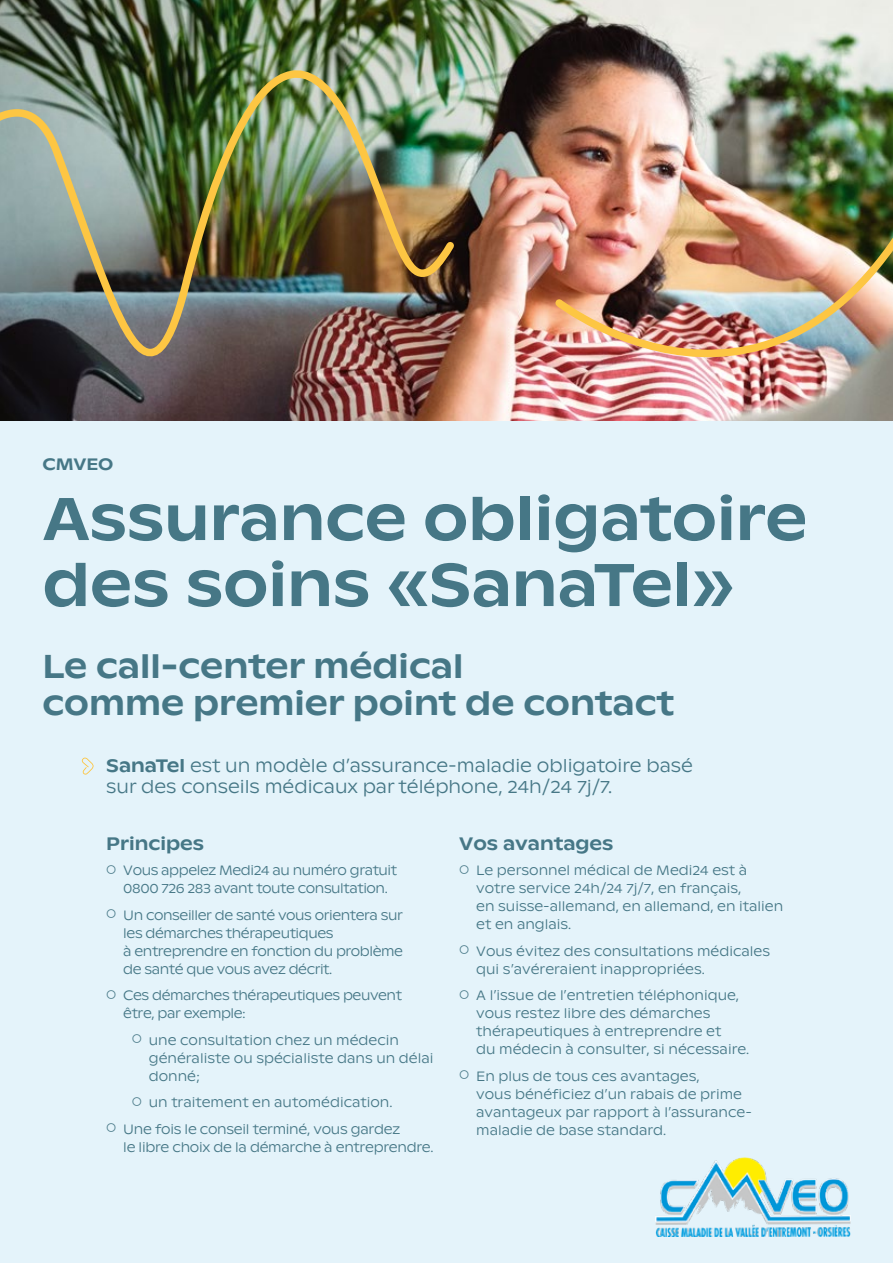
<style>
.page{position:relative;width:893px;height:1263px;background:#e4f3fa}
.page>*{position:absolute;margin:0;border:0;box-sizing:border-box;transform-origin:0 0}
.t1{font:500 60px/66px "ABC Ginto Nord";color:#467786}
.t2{font:500 33px/37.5px "ABC Ginto Nord";color:#467786}
.t3{font:300 18px/21px "ABC Ginto Nord";color:#467786}
.t4{font:500 18px "ABC Ginto Nord";color:#467786}
.t5{font:500 16.5px "ABC Ginto Nord";letter-spacing:-.005em;color:#467786}
.t6{font:300 13.5px/18px "ABC Ginto Nord";color:#467786}
.t7{font:300 13.5px/18px "ABC Ginto Nord";letter-spacing:-.03em;color:#467786}
.t8{font:300 13.5px/18px "ABC Ginto Nord";letter-spacing:-.02em;color:#467786}
.s1{font-weight:500}
</style>
<div class="page">
<img style="left:460px;top:0;width:433px;height:421px">
<img style="left:656px;top:1158px;width:194px;height:78px">
<svg style="left:82px;top:757px;width:12px;height:18px"></svg>
<img style="left:0;top:0;width:460px;height:421px">
<img style="left:552px;top:126px;width:341px;height:295px">
<p class="t5" style="left:43px;top:454px;width:72px">CMVEO</p>
<h1 class="t1" style="left:43px;top:485px;width:766px">Assurance obligatoire des soins «SanaTel»</h1>
<h2 class="t2" style="left:43px;top:647px;width:633px">Le call-center médical<br>comme premier point de contact</h2>
<h3 class="t3" style="left:106px;top:755px;width:588px"><span class="s1">SanaTel</span> est un modèle d’assurance-maladie obligatoire basé sur des conseils médicaux par téléphone, 24h/24 7j/7.</h3>
<h3 class="t4" style="left:106px;top:832px;width:99px">Principes</h3>
<p class="t7" style="left:106px;top:861px;width:292px;text-align:center">○ Vous appelez Medi24 au numéro gratuit<br>0800 726 283 avant toute consultation.</p>
<p class="t7" style="left:123px;top:906px;width:281px;text-indent:-17px">○ Un conseiller de santé vous orientera sur les démarches thérapeutiques<br>à entreprendre en fonction du problème de santé que vous avez décrit.</p>
<p class="t7" style="left:123px;top:986px;width:280px;text-indent:-17px">○ Ces démarches thérapeutiques peuvent être, par exemple:</p>
<p class="t6" style="left:149px;top:1031px;width:286px;text-indent:-17px">○ une consultation chez un médecin généraliste ou spécialiste dans un délai donné;</p>
<p class="t6" style="left:132px;top:1093px;width:262px">○ un traitement en automédication.</p>
<p class="t8" style="left:123px;top:1120px;width:312px;text-indent:-17px">○ Une fois le conseil terminé, vous gardez<br>le libre choix de la démarche à entreprendre.</p>
<h3 class="t4" style="left:459px;top:832px;width:156px">Vos avantages</h3>
<p class="t6" style="left:476px;top:861px;width:308px;text-indent:-17px">○ Le personnel médical de Medi24 est à votre service 24h/24 7j/7, en français,<br>en suisse-allemand, en allemand, en italien et en anglais.</p>
<p class="t6" style="left:476px;top:942px;width:295px;text-indent:-17px">○ Vous évitez des consultations médicales qui s’avéreraient inappropriées.</p>
<p class="t6" style="left:476px;top:986px;width:275px;text-indent:-17px">○ A l’issue de l’entretien téléphonique, vous restez libre des démarches thérapeutiques à entreprendre et<br>du médecin à consulter, si nécessaire.</p>
<p class="t6" style="left:476px;top:1067px;width:277px;text-indent:-17px">○ En plus de tous ces avantages,<br>vous bénéficiez d’un rabais de prime avantageux par rapport à l’assurance&shy;maladie de base standard.</p>
</div>
